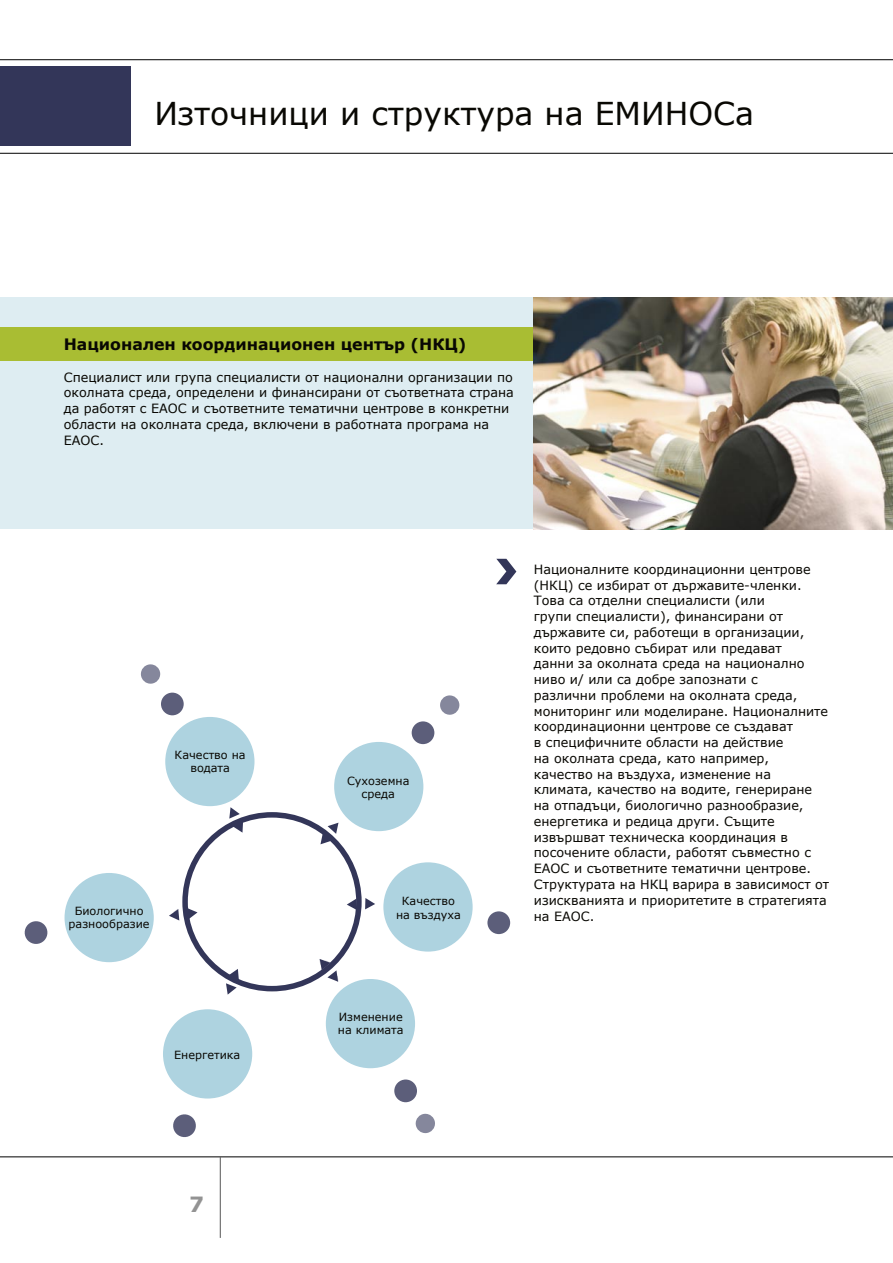
<style>
.page{position:relative;width:893px;height:1263px;background:#fff}
.page>*{position:absolute;margin:0;border:0;box-sizing:border-box;transform-origin:0 0}
.Page_Title{font:31.5px "Verdana";color:#090803}
.t1{font:700 21px "Verdana";color:#939393}
.SubTitle{font:700 15.75px "Verdana";color:#090803}
.Text{font:12.75px/15.8px "Verdana";color:#090803}
.t2{font:11.25px/13.5px "Verdana";color:#090803;text-align:center}
</style>
<div class="page">
<hr style="left:0;top:1156px;width:893px;height:1px;background:#000">
<hr style="left:220px;top:1157px;width:1px;height:81px;background:#565656">
<div style="left:0;top:298px;width:539px;height:231px;background:#deedf2"></div>
<svg style="left:496px;top:559px;width:20px;height:25px"></svg>
<div style="left:182px;top:812px;width:180px;height:179px;border:5px solid #333659;border-radius:50%"></div>
<div style="left:165px;top:717px;width:89px;height:89px;background:#aed3e0;border-radius:50%"></div>
<div style="left:334px;top:742px;width:89px;height:89px;background:#aed3e0;border-radius:50%"></div>
<div style="left:383px;top:862px;width:90px;height:89px;background:#aed3e0;border-radius:50%"></div>
<div style="left:326px;top:979px;width:89px;height:89px;background:#aed3e0;border-radius:50%"></div>
<div style="left:163px;top:1009px;width:89px;height:89px;background:#aed3e0;border-radius:50%"></div>
<div style="left:65px;top:873px;width:89px;height:89px;background:#aed3e0;border-radius:50%"></div>
<div style="left:161px;top:693px;width:23px;height:22px;background:#5c5e7a;border-radius:50%"></div>
<div style="left:141px;top:664px;width:20px;height:20px;background:#333659;border-radius:50%;opacity:.6"></div>
<div style="left:412px;top:721px;width:22px;height:23px;background:#5c5e7a;border-radius:50%"></div>
<div style="left:487px;top:911px;width:23px;height:23px;background:#333659;border-radius:50%;opacity:.8"></div>
<div style="left:394px;top:1079px;width:23px;height:23px;background:#333659;border-radius:50%;opacity:.8"></div>
<div style="left:440px;top:695px;width:20px;height:20px;background:#333659;border-radius:50%;opacity:.6"></div>
<div style="left:415px;top:1113px;width:20px;height:20px;background:#333659;border-radius:50%;opacity:.6"></div>
<svg style="left:173px;top:1114px;width:23px;height:23px"></svg>
<svg style="left:25px;top:921px;width:23px;height:23px"></svg>
<svg style="left:229px;top:807px;width:14px;height:26px"></svg>
<svg style="left:320px;top:823px;width:18px;height:21px"></svg>
<svg style="left:169px;top:909px;width:10px;height:11px"></svg>
<svg style="left:187px;top:908px;width:10px;height:11px"></svg>
<svg style="left:320px;top:959px;width:18px;height:23px"></svg>
<svg style="left:226px;top:969px;width:13px;height:25px"></svg>
<svg style="left:365px;top:898px;width:10px;height:11px"></svg>
<svg style="left:347px;top:898px;width:10px;height:12px"></svg>
<hr style="left:0;top:153px;width:893px;height:1px;background:#000">
<hr style="left:0;top:59px;width:893px;height:1px;background:#000">
<div style="left:0;top:327px;width:536px;height:34px;background:#a9bd33"></div>
<img style="left:534px;top:298px;width:359px;height:231px">
<div style="left:0;top:67px;width:131px;height:79px;background:#333659"></div>
<p class="Page_Title" style="left:154px;top:93px;width:601px">Източници и структура на ЕМИНОСa</p>
<p class="SubTitle" style="left:64px;top:334px;width:404px">Национален координационен център (НКЦ)</p>
<p class="Text" style="left:64px;top:369px;width:452px">Специалист или група специалисти от национални организации по околната среда, определени и финансирани от съответната страна да работят с ЕАОС и съответните тематични центрове в конкретни области на околната среда, включени в работната програма на ЕАОС.</p>
<p class="t2" style="left:175px;top:748px;width:73px">Качество на водата</p>
<p class="t2" style="left:69px;top:903px;width:82px">Биологично разнообразие</p>
<p class="t2" style="left:174px;top:1047px;width:68px">Енергетика</p>
<p class="t2" style="left:347px;top:774px;width:64px">Сухоземна среда</p>
<p class="t2" style="left:396px;top:894px;width:66px">Качество на въздуха</p>
<p class="t2" style="left:338px;top:1010px;width:67px;text-align:left">Изменение на климата</p>
<p class="Text" style="left:534px;top:561px;width:297px">Националните координационни центрове (НКЦ) се избират от държавите-членки.<br>Това са отделни специалисти (или<br>групи специалисти), финансирани от държавите си, работещи в организации, които редовно събират или предават<br>данни за околната среда на национално ниво и/ или са добре запознати с<br>различни проблеми на околната среда, мониторинг или моделиране. Националните координационни центрове се създават<br>в специфичните области на действие<br>на околната среда, като например, качество на въздуха, изменение на климата, качество на водите, генериране на отпадъци, биологично разнообразие, енергетика и редица други. Същите извършват техническа координация в посочените области, работят съвместно с ЕАОС и съответните тематични центрове.<br>Структурата на НКЦ варира в зависимост от изискванията и приоритетите в стратегията на ЕАОС.</p>
<h2 class="t1" style="left:189px;top:1191px;width:16px">7</h2>
</div>
